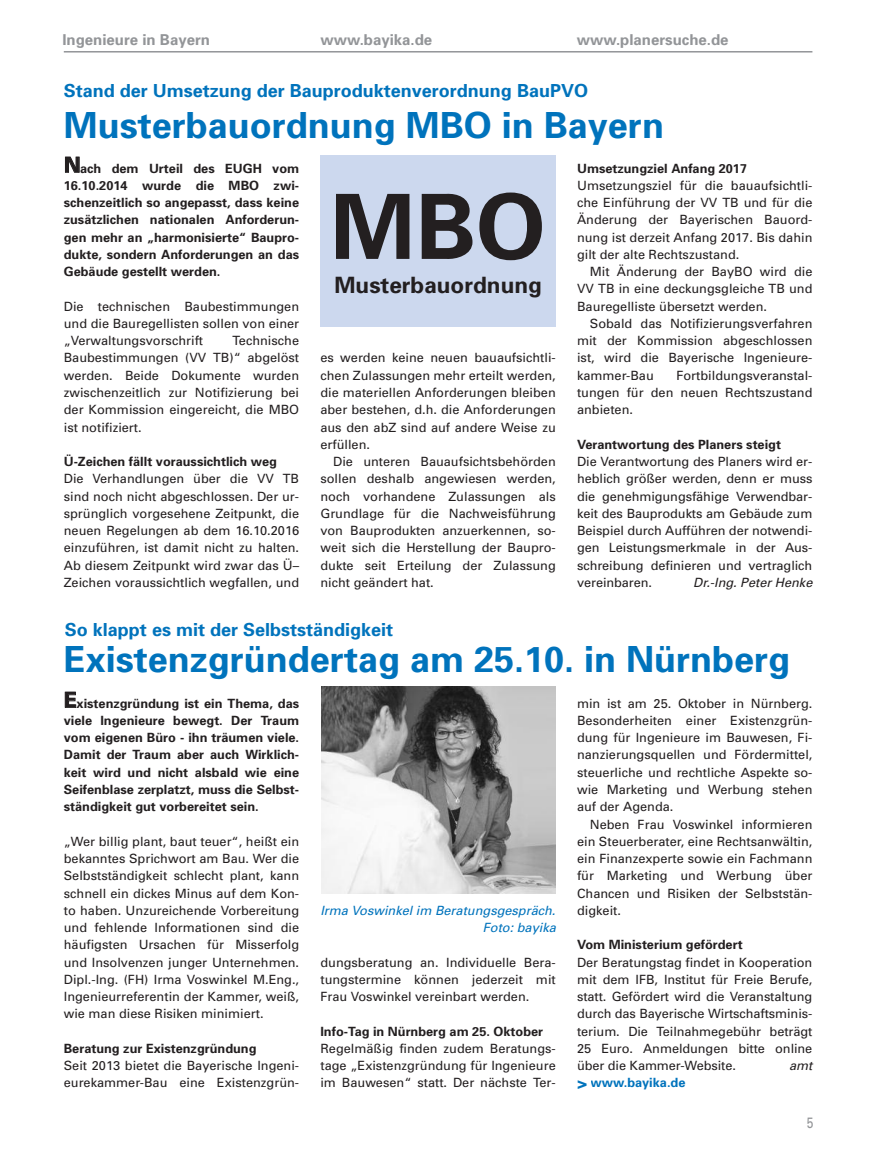
<style>
.page{position:relative;width:872px;height:1170px;background:#fff}
.page>*{position:absolute;margin:0;border:0;box-sizing:border-box;transform-origin:0 0}
.t1{font:700 90px "Univers";color:#231f20}
.t2{font:700 36px "Univers";color:#0073bc}
.t3{font:700 22.5px "Univers";color:#231f20}
.t4{font:700 18px "Univers";color:#0073bc}
.t5{font:700 15px "Univers";color:#939598}
.t6{font:15px "Univers";color:#939598;scale:.8 1}
.t7{font:12.75px/17.2px "Univers";color:#231f20;text-align:justify}
.t8{font:700 12.75px/17.2px "Univers";color:#231f20;text-align:justify}
.t9{font:italic 12.75px/17.2px "Univers";color:#0073bc;text-align:right}
.t10{font:italic 12.75px "Univers";color:#231f20}
.t11{font:700 12.75px "Univers";color:#0073bc}
.s1{font-size:21px}
</style>
<div class="page">
<hr style="left:64px;top:51px;width:748px;height:2px;background:#939598">
<img style="left:322px;top:686px;width:234px;height:208px">
<div style="left:320px;top:155px;width:236px;height:171px;background:#ccd8ee"></div>
<p class="t5" style="left:62px;top:34px;width:149px">Ingenieure in Bayern</p>
<p class="t5" style="left:320px;top:35px;width:113px">www.bayika.de</p>
<p class="t5" style="left:577px;top:35px;width:153px">www.planersuche.de</p>
<h3 class="t4" style="left:64px;top:84px;width:526px">Stand der Umsetzung der Bauproduktenverordnung BauPVO</h3>
<h2 class="t2" style="left:64px;top:112px;width:601px">Musterbauordnung MBO in Bayern</h2>
<p class="t8" style="left:64px;top:160px;width:237px"><span class="s1">N</span>ach dem Urteil des EUGH vom 16.10.2014 wurde die MBO zwi&shy;schenzeitlich so angepasst, dass keine zusätzlichen nationalen Anforderun&shy;gen mehr an „harmonisierte“ Baupro&shy;dukte, sondern Anforderungen an das Gebäude gestellt werden.</p>
<p class="t7" style="left:64px;top:298px;width:237px">Die technischen Baubestimmungen und die Bauregellisten sollen von einer „Verwaltungsvorschrift</p>
<p class="t8" style="left:577px;top:160px;width:172px">Umsetzungziel Anfang 2017</p>
<p class="t7" style="left:577px;top:178px;width:237px">Umsetzungsziel für die bauaufsichtli&shy;che Einführung der VV TB und für die Änderung der Bayerischen Bauord&shy;nung ist derzeit Anfang 2017. Bis dahin gilt der alte Rechtszustand.</p>
<p class="t7" style="left:577px;top:264px;width:237px;text-indent:13px">Mit Änderung der BayBO wird die VV TB in eine deckungsgleiche TB und Bauregelliste übersetzt werden.</p>
<p class="t7" style="left:577px;top:316px;width:237px;text-indent:13px">Sobald das Notifizierungsverfahren mit der Kommission abgeschlossen ist, wird die Bayerische Ingenieure&shy;kammer-Bau</p>
<h1 class="t1" style="left:330px;top:194px;width:217px">MBO</h1>
<h3 class="t3" style="left:334px;top:277px;width:209px">Musterbauordnung</h3>
<p class="t7" style="left:64px;top:333px;width:237px;text-indent:169px">Technische Baubestimmungen (VV TB)“ abgelöst werden. Beide Dokumente wurden zwischenzeitlich zur Notifizierung bei der Kommission eingereicht, die MBO ist notifiziert.</p>
<p class="t8" style="left:64px;top:454px;width:215px">Ü-Zeichen fällt voraussichtlich weg</p>
<p class="t7" style="left:64px;top:471px;width:237px">Die Verhandlungen über die VV TB sind noch nicht abgeschlossen. Der ur&shy;sprünglich vorgesehene Zeitpunkt, die neuen Regelungen ab dem 16.10.2016 einzuführen, ist damit nicht zu halten.<br>Ab diesem Zeitpunkt wird zwar das Ü– Zeichen voraussichtlich wegfallen, und</p>
<p class="t7" style="left:320px;top:350px;width:237px">es werden keine neuen bauaufsichtli&shy;chen Zulassungen mehr erteilt werden, die materiellen Anforderungen bleiben aber bestehen, d.h. die Anforderungen aus den abZ sind auf andere Weise zu erfüllen.</p>
<p class="t7" style="left:320px;top:454px;width:237px;text-indent:13px">Die unteren Bauaufsichtsbehörden sollen deshalb angewiesen werden, noch vorhandene Zulassungen als Grundlage für die Nachweisführung von Bauprodukten anzuerkennen, so&shy;weit sich die Herstellung der Baupro&shy;dukte seit Erteilung der Zulassung nicht geändert hat.</p>
<p class="t7" style="left:577px;top:367px;width:237px;text-indent:99px">Fortbildungsveranstal&shy;tungen für den neuen Rechtszustand anbieten.</p>
<p class="t8" style="left:577px;top:436px;width:205px">Verantwortung des Planers steigt</p>
<p class="t7" style="left:577px;top:454px;width:237px">Die Verantwortung des Planers wird er&shy;heblich größer werden, denn er muss die genehmigungsfähige Verwendbar&shy;keit des Bauprodukts am Gebäude zum Beispiel durch Aufführen der notwendi&shy;gen Leistungsmerkmale in der Aus&shy;schreibung definieren und vertraglich vereinbaren.</p>
<p class="t10" style="left:693px;top:577px;width:121px">Dr.-Ing. Peter Henke</p>
<h3 class="t4" style="left:65px;top:623px;width:330px">So klappt es mit der Selbstständigkeit</h3>
<h2 class="t2" style="left:64px;top:646px;width:728px">Existenzgründertag am 25.10. in Nürnberg</h2>
<p class="t8" style="left:64px;top:695px;width:237px"><span class="s1">E</span>xistenzgründung ist ein Thema, das viele Ingenieure bewegt. Der Traum vom eigenen Büro - ihn träumen viele.<br>Damit der Traum aber auch Wirklich&shy;keit wird und nicht alsbald wie eine Seifenblase zerplatzt, muss die Selbst&shy;ständigkeit gut vorbereitet sein.</p>
<p class="t7" style="left:64px;top:833px;width:237px">„Wer billig plant, baut teuer“, heißt ein bekanntes Sprichwort am Bau. Wer die Selbstständigkeit schlecht plant, kann schnell ein dickes Minus auf dem Kon&shy;to haben. Unzureichende Vorbereitung und fehlende Informationen sind die häufigsten Ursachen für Misserfolg und Insolvenzen junger Unternehmen.<br>Dipl.-Ing. (FH) Irma Voswinkel M.Eng., Ingenieurreferentin der Kammer, weiß, wie man diese Risiken minimiert.</p>
<p class="t8" style="left:64px;top:1040px;width:194px">Beratung zur Existenzgründung</p>
<p class="t7" style="left:64px;top:1057px;width:237px">Seit 2013 bietet die Bayerische Ingeni&shy;eurekammer-Bau eine Existenzgrün-</p>
<p class="t9" style="left:320px;top:902px;width:237px">Irma Voswinkel im Beratungsgespräch.<br>Foto: bayika</p>
<p class="t7" style="left:320px;top:954px;width:237px">dungsberatung an. Individuelle Bera&shy;tungstermine können jederzeit mit Frau Voswinkel vereinbart werden.</p>
<p class="t8" style="left:320px;top:1023px;width:224px">Info-Tag in Nürnberg am 25. Oktober</p>
<p class="t7" style="left:320px;top:1040px;width:237px">Regelmäßig finden zudem Beratungs&shy;tage „Existenzgründung für Ingenieure im Bauwesen“ statt. Der nächste Ter-</p>
<p class="t7" style="left:577px;top:695px;width:237px">min ist am 25. Oktober in Nürnberg.<br>Besonderheiten einer Existenzgrün&shy;dung für Ingenieure im Bauwesen, Fi&shy;nanzierungsquellen und Fördermittel, steuerliche und rechtliche Aspekte so&shy;wie Marketing und Werbung stehen auf der Agenda.</p>
<p class="t7" style="left:577px;top:816px;width:237px;text-indent:13px">Neben Frau Voswinkel informieren ein Steuerberater, eine Rechtsanwältin, ein Finanzexperte sowie ein Fachmann für Marketing und Werbung über Chancen und Risiken der Selbststän&shy;digkeit.</p>
<p class="t8" style="left:577px;top:937px;width:167px">Vom Ministerium gefördert</p>
<p class="t7" style="left:577px;top:954px;width:237px">Der Beratungstag findet in Kooperation mit dem IFB, Institut für Freie Berufe, statt. Gefördert wird die Veranstaltung durch das Bayerische Wirtschaftsminis&shy;terium. Die Teilnahmegebühr beträgt 25 Euro. Anmeldungen bitte online über die Kammer-Website.</p>
<p class="t10" style="left:789px;top:1060px;width:25px">amt</p>
<p class="t11" style="left:590px;top:1078px;width:96px">www.bayika.de</p>
<h3 class="t4" style="left:577px;top:1076px;width:12px">&gt;</h3>
<p class="t6" style="left:806px;top:1116px;width:10px">5</p>
</div>
